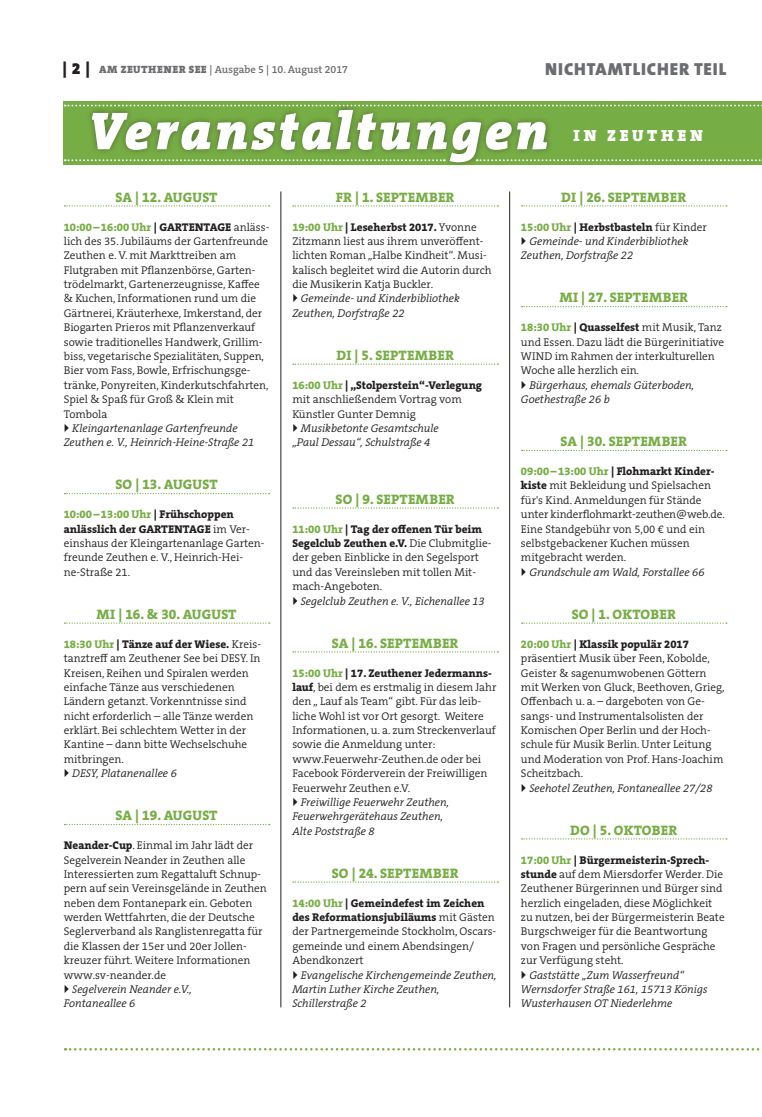
<style>
.page{position:relative;width:762px;height:1117px;background:#fff}
.page>*{position:absolute;margin:0;border:0;box-sizing:border-box;transform-origin:0 0}
.t1{font:italic 900 53.75px "The Serif B W9";letter-spacing:.06em;color:#fff}
.t2{font:900 17.5px "The Sans B W9";letter-spacing:.045em;color:#6c6d70}
.t3{font:900 16.25px "The Serif B W9";letter-spacing:.225em;color:#fff}
.t4{font:800 13.75px "The Serif B W8";letter-spacing:.015em;color:#77ad45}
.t5{font:300 11.25px/14.4px "The Serif B W4";color:#231f20}
.t6{font:italic 300 11.25px/14.4px "The Serif B W4";color:#231f20}
.t7{font:800 11.25px/14.4px "The Serif B W8";color:#231f20}
.t8{font:800 11.25px "The Serif B W8";color:#77ad45}
.t9{font:600 10.62px "The Serif B W6";color:#6c6d70}
.s1{font-family:"The Serif B W9";font-weight:900;font-size:16.25px;color:#231f20}
.s2{font-family:"The Serif B W9";font-weight:900}
.s3{color:#231f20}
.s4{font-family:"The Serif B W4";font-weight:300;color:#231f20}
.s5{color:#77ad45}
.s6{font-family:"The Serif B W4";font-weight:300}
.s7{font-family:"The Serif B W8";font-weight:800}
.s8{font-family:"The Serif B W8";font-weight:800;color:#77ad45}
</style>
<div class="page">
<svg style="left:64px;top:205px;width:206px;height:1px"></svg>
<svg style="left:64px;top:493px;width:206px;height:1px"></svg>
<svg style="left:64px;top:622px;width:206px;height:1px"></svg>
<svg style="left:64px;top:823px;width:206px;height:2px"></svg>
<svg style="left:293px;top:205px;width:205px;height:1px"></svg>
<svg style="left:293px;top:363px;width:205px;height:2px"></svg>
<svg style="left:293px;top:507px;width:205px;height:1px"></svg>
<svg style="left:293px;top:651px;width:205px;height:1px"></svg>
<svg style="left:293px;top:881px;width:205px;height:1px"></svg>
<svg style="left:521px;top:205px;width:206px;height:1px"></svg>
<svg style="left:521px;top:306px;width:206px;height:1px"></svg>
<svg style="left:521px;top:450px;width:206px;height:1px"></svg>
<svg style="left:521px;top:622px;width:206px;height:1px"></svg>
<svg style="left:521px;top:838px;width:206px;height:1px"></svg>
<div style="left:64px;top:101px;width:698px;height:64px;background:#77ad45"></div>
<div style="left:86px;top:103px;width:468px;height:66px;background:#231f20;opacity:.45"></div>
<svg style="left:65px;top:105px;width:697px;height:1px"></svg>
<svg style="left:65px;top:159px;width:380px;height:2px"></svg>
<svg style="left:477px;top:159px;width:284px;height:2px"></svg>
<svg style="left:65px;top:1048px;width:695px;height:2px"></svg>
<hr style="left:281px;top:191px;width:1px;height:816px;background:#231f20">
<hr style="left:509px;top:191px;width:1px;height:816px;background:#231f20">
<p class="t9" style="left:63px;top:63px;width:287px"><span class="s1">| 2 |</span> <span class="s2">AM ZEUTHENER SEE</span> | Ausgabe 5 | 10. August 2017</p>
<h2 class="t2" style="left:545px;top:58px;width:183px">NICHTAMTLICHER TEIL</h2>
<h1 class="t1" style="left:88px;top:96px;width:462px">Veranstaltungen</h1>
<h3 class="t3" style="left:573px;top:124px;width:131px">IN ZEUTHEN</h3>
<p class="t4" style="left:116px;top:188px;width:103px">SA | 12. AUGUST</p>
<p class="t8" style="left:64px;top:219px;width:207px">10:00–16:00 Uhr <span class="s3">| GARTENTAGE</span> <span class="s4">anläss-</span></p>
<p class="t5" style="left:64px;top:234px;width:206px">lich des 35. Jubiläums der Gartenfreunde Zeuthen e. V. mit Markttreiben am Flutgraben mit Pflanzenbörse, Garten&shy;trödelmarkt, Gartenerzeugnisse, Kaffee &amp; Kuchen, Informationen rund um die Gärtnerei, Kräuterhexe, Imkerstand, der Biogarten Prieros mit Pflanzenverkauf sowie traditionelles Handwerk, Grillim&shy;biss, vegetarische Spezialitäten, Suppen, Bier vom Fass, Bowle, Erfrischungsge&shy;tränke, Ponyreiten, Kinderkutschfahrten, Spiel &amp; Spaß für Groß &amp; Klein mit Tombola</p>
<p class="t6" style="left:64px;top:421px;width:192px;text-indent:8px">Kleingartenanlage Gartenfreunde<br>Zeuthen e. V., Heinrich-Heine-Straße 21</p>
<p class="t4" style="left:115px;top:475px;width:104px">SO | 13. AUGUST</p>
<p class="t7" style="left:64px;top:507px;width:188px"><span class="s5">10:00–13:00 Uhr</span> | Frühschoppen anlässlich der GARTENTAGE <span class="s6">im Ver-</span></p>
<p class="t5" style="left:64px;top:536px;width:202px">einshaus der Kleingartenanlage Garten&shy;freunde Zeuthen e. V., Heinrich-Hei&shy;ne-Straße 21.</p>
<p class="t4" style="left:97px;top:605px;width:142px">MI | 16. &amp; 30. AUGUST</p>
<p class="t7" style="left:64px;top:636px;width:198px"><span class="s5">18:30 Uhr</span> | Tänze auf der Wiese. <span class="s6">Kreis-</span></p>
<p class="t5" style="left:64px;top:651px;width:198px">tanztreff am Zeuthener See bei DESY. In Kreisen, Reihen und Spiralen werden einfache Tänze aus verschiedenen Ländern getanzt. Vorkenntnisse sind nicht erforderlich – alle Tänze werden erklärt. Bei schlechtem Wetter in der Kantine – dann bitte Wechselschuhe mitbringen.</p>
<p class="t6" style="left:72px;top:766px;width:106px">DESY, Platanenallee 6</p>
<p class="t4" style="left:116px;top:806px;width:103px">SA | 19. AUGUST</p>
<p class="t5" style="left:64px;top:838px;width:204px"><span class="s7">Neander-Cup</span>. Einmal im Jahr lädt der Segelverein Neander in Zeuthen alle Interessierten zum Regattaluft Schnup&shy;pern auf sein Vereinsgelände in Zeuthen neben dem Fontanepark ein. Geboten werden Wettfahrten, die der Deutsche Seglerverband als Ranglistenregatta für die Klassen der 15er und 20er Jollen&shy;kreuzer führt. Weitere Informationen www.sv-neander.de</p>
<p class="t6" style="left:64px;top:981px;width:130px;text-indent:8px">Segelverein Neander e.V.,<br>Fontaneallee 6</p>
<p class="t4" style="left:336px;top:188px;width:120px">FR | 1. SEPTEMBER</p>
<p class="t7" style="left:292px;top:219px;width:186px"><span class="s5">19:00 Uhr</span> | Leseherbst 2017. <span class="s6">Yvonne</span></p>
<p class="t5" style="left:292px;top:234px;width:201px">Zitzmann liest aus ihrem unveröffent&shy;lichten Roman „Halbe Kindheit“. Musi&shy;kalisch begleitet wird die Autorin durch die Musikerin Katja Buckler.</p>
<p class="t6" style="left:292px;top:291px;width:169px;text-indent:8px">Gemeinde- und Kinderbibliothek<br>Zeuthen, Dorfstraße 22</p>
<p class="t4" style="left:336px;top:346px;width:119px">DI | 5. SEPTEMBER</p>
<p class="t7" style="left:292px;top:377px;width:191px"><span class="s5">16:00 Uhr</span> | „Stolperstein“-Verlegung</p>
<p class="t5" style="left:292px;top:392px;width:171px">mit anschließendem Vortrag vom<br>Künstler Gunter Demnig</p>
<p class="t6" style="left:292px;top:421px;width:148px;text-indent:8px">Musikbetonte Gesamtschule „Paul Dessau“, Schulstraße 4</p>
<p class="t4" style="left:335px;top:490px;width:121px">SO | 9. SEPTEMBER</p>
<p class="t7" style="left:292px;top:521px;width:200px"><span class="s5">11:00 Uhr</span> | Tag der offenen Tür beim<br>Segelclub Zeuthen e.V. <span class="s6">Die Clubmitglie-</span></p>
<p class="t5" style="left:292px;top:550px;width:188px">der geben Einblicke in den Segelsport und das Vereinsleben mit tollen Mit&shy;mach-Angeboten.</p>
<p class="t6" style="left:301px;top:593px;width:185px">Segelclub Zeuthen e. V., Eichenallee 13</p>
<p class="t4" style="left:332px;top:633px;width:128px">SA | 16. SEPTEMBER</p>
<p class="t7" style="left:292px;top:665px;width:201px"><span class="s5">15:00 Uhr</span> | 17. Zeuthener Jedermanns-</p>
<p class="t5" style="left:292px;top:679px;width:205px"><span class="s7">lauf</span>, bei dem es erstmalig in diesem Jahr den „ Lauf als Team“ gibt. Für das leib&shy;liche Wohl ist vor Ort gesorgt. Weitere Informationen, u. a. zum Streckenverlauf sowie die Anmeldung unter: www.Feuerwehr-Zeuthen.de oder bei Facebook Förderverein der Freiwilligen Feuerwehr Zeuthen e.V.</p>
<p class="t6" style="left:292px;top:794px;width:158px;text-indent:8px">Freiwillige Feuerwehr Zeuthen,<br>Feuerwehrgerätehaus Zeuthen,<br>Alte Poststraße 8</p>
<p class="t4" style="left:332px;top:863px;width:128px">SO | 24. SEPTEMBER</p>
<p class="t7" style="left:292px;top:895px;width:204px"><span class="s5">14:00 Uhr</span> | Gemeindefest im Zeichen des Reformationsjubiläums <span class="s6">mit Gästen</span></p>
<p class="t5" style="left:292px;top:924px;width:205px">der Partnergemeinde Stockholm, Oscars&shy;gemeinde und einem Abendsingen/<br>Abendkonzert</p>
<p class="t6" style="left:292px;top:967px;width:206px;text-indent:8px">Evangelische Kirchengemeinde Zeuthen,<br>Martin Luther Kirche Zeuthen,<br>Schillerstraße 2</p>
<p class="t4" style="left:561px;top:188px;width:126px">DI | 26. SEPTEMBER</p>
<p class="t7" style="left:521px;top:219px;width:187px"><span class="s5">15:00 Uhr</span> | Herbstbasteln <span class="s6">für Kinder</span></p>
<p class="t6" style="left:521px;top:234px;width:169px;text-indent:8px">Gemeinde- und Kinderbibliothek<br>Zeuthen, Dorfstraße 22</p>
<p class="t4" style="left:559px;top:288px;width:130px">MI | 27. SEPTEMBER</p>
<p class="t5" style="left:521px;top:320px;width:205px"><span class="s8">18:30 Uhr</span> <span class="s7">| Quasselfest</span> mit Musik, Tanz und Essen. Dazu lädt die Bürgerinitiative WIND im Rahmen der interkulturellen Woche alle herzlich ein.</p>
<p class="t6" style="left:521px;top:378px;width:175px;text-indent:8px">Bürgerhaus, ehemals Güterboden,<br>Goethestraße 26 b</p>
<p class="t4" style="left:560px;top:432px;width:128px">SA | 30. SEPTEMBER</p>
<p class="t7" style="left:521px;top:464px;width:195px"><span class="s5">09:00–13:00 Uhr</span> | Flohmarkt Kinder-</p>
<p class="t5" style="left:521px;top:478px;width:205px"><span class="s7">kiste</span> mit Bekleidung und Spielsachen für's Kind. Anmeldungen für Stände unter kinderflohmarkt-zeuthen@web.de.<br>Eine Standgebühr von 5,00 € und ein selbstgebackener Kuchen müssen mitgebracht werden.</p>
<p class="t6" style="left:529px;top:564px;width:177px">Grundschule am Wald, Forstallee 66</p>
<p class="t4" style="left:572px;top:605px;width:106px">SO | 1. OKTOBER</p>
<p class="t7" style="left:521px;top:636px;width:169px"><span class="s5">20:00 Uhr</span> | Klassik populär 2017</p>
<p class="t5" style="left:521px;top:651px;width:205px">präsentiert Musik über Feen, Kobolde, Geister &amp; sagenumwobenen Göttern mit Werken von Gluck, Beethoven, Grieg, Offenbach u. a. – dargeboten von Ge&shy;sangs- und Instrumentalsolisten der Komischen Oper Berlin und der Hoch&shy;schule für Musik Berlin. Unter Leitung und Moderation von Prof. Hans-Joachim Scheitzbach.</p>
<p class="t6" style="left:529px;top:780px;width:185px">Seehotel Zeuthen, Fontaneallee 27/28</p>
<p class="t4" style="left:570px;top:820px;width:108px">DO | 5. OKTOBER</p>
<p class="t7" style="left:521px;top:852px;width:190px"><span class="s5">17:00 Uhr</span> | Bürgermeisterin-Sprech-</p>
<p class="t5" style="left:521px;top:866px;width:205px"><span class="s7">stunde</span> auf dem Miersdorfer Werder. Die Zeuthener Bürgerinnen und Bürger sind herzlich eingeladen, diese Möglichkeit zu nutzen, bei der Bürgermeisterin Beate Burgschweiger für die Beantwortung von Fragen und persönliche Gespräche zur Verfügung steht.</p>
<p class="t6" style="left:521px;top:967px;width:188px;text-indent:8px">Gaststätte „Zum Wasserfreund“<br>Wernsdorfer Straße 161, 15713 Königs<br>Wusterhausen OT Niederlehme</p>
</div>
